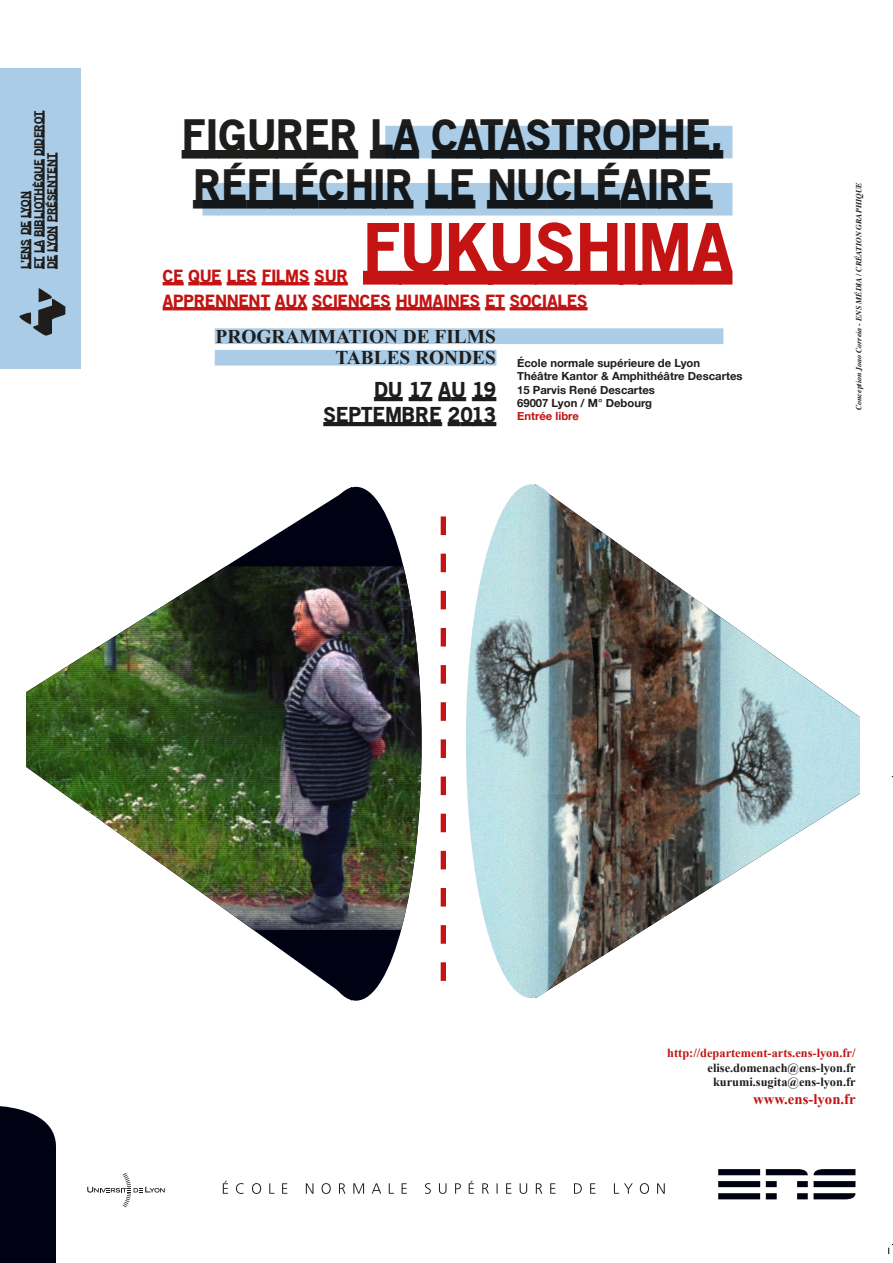
<style>
.page{position:relative;width:893px;height:1263px;background:#fff}
.page>*{position:absolute;margin:0;border:0;box-sizing:border-box;transform-origin:0 0}
.t1{font:41.85px/50.2px "Old Sans Black Underline";color:#1e1d1c}
.t2{font:20.55px/24.6px "Old Sans Black Underline";color:#1e1d1c;text-align:right}
.t3{font:700 19.35px "Times New Roman";color:#1e1d1c}
.t4{font:16.8px/25.8px "Old Sans Black Underline";color:#c31312}
.t5{font:700 14.85px "Times New Roman";color:#c31312}
.t6{font:700 12.3px/14.9px "Times New Roman";color:#1e1d1c;text-align:center}
.t7{font:700 12.3px "Times New Roman";color:#c31312}
.t8{font:700 11.25px/13.2px "Helvetica Neue";color:#1e1d1c}
.t9{font:700 11.25px "Helvetica Neue";color:#c31312}
.t10{font:11.1px/13.2px "Old Sans Black Underline";color:#1e1d1c}
.t11{font:italic 700 7.95px "Times";color:#1e1d1c}
</style>
<div class="page">
<svg style="left:888px;top:1244px;width:5px;height:10px"></svg>
<img style="left:597px;top:528px;width:263px;height:432px">
<img style="left:466px;top:484px;width:131px;height:514px">
<svg style="left:226px;top:487px;width:156px;height:514px"></svg>
<img style="left:26px;top:566px;width:264px;height:364px">
<div style="left:290px;top:487px;width:132px;height:514px;background:#000213;border-radius:50%"></div>
<img style="left:290px;top:566px;width:132px;height:364px">
<svg style="left:441px;top:516px;width:5px;height:465px"></svg>
<div style="left:0;top:68px;width:81px;height:301px;background:#aacce6"></div>
<svg style="left:20px;top:288px;width:45px;height:48px"></svg>
<svg style="left:363px;top:222px;width:369px;height:63px"></svg>
<div style="left:385px;top:126px;width:347px;height:32px;background:#aacce6"></div>
<div style="left:203px;top:183px;width:529px;height:32px;background:#aacce6"></div>
<div style="left:215px;top:328px;width:508px;height:16px;background:#aacce6;border:1px solid #aacce6"></div>
<div style="left:215px;top:350px;width:281px;height:15px;background:#aacce6"></div>
<div style="left:0;top:1106px;width:56px;height:157px;background:#000213"></div>
<svg style="left:718px;top:1169px;width:42px;height:30px"></svg>
<svg style="left:766px;top:1169px;width:42px;height:30px"></svg>
<svg style="left:814px;top:1169px;width:41px;height:30px"></svg>
<svg style="left:223px;top:1181px;width:442px;height:13px"></svg>
<svg style="left:87px;top:1173px;width:78px;height:34px"></svg>
<p class="t10" style="left:18px;top:269px;width:160px;rotate:-90deg">L’ENS DE LYON<br>ET LA BIBLIOTHÈQUE DIDEROT<br>DE LYON PRÉSENTENT</p>
<h1 class="t1" style="left:182px;top:108px;width:543px">FIGURER LA CATASTROPHE,<br>RÉFLÉCHIR LE NUCLÉAIRE</h1>
<h3 class="t4" style="left:163px;top:262px;width:426px">CE QUE LES FILMS SUR<br>APPRENNENT AUX SCIENCES HUMAINES ET SOCIALES</h3>
<h3 class="t3" style="left:216px;top:326px;width:282px">PROGRAMMATION DE FILMS</h3>
<p class="t8" style="left:517px;top:356px;width:227px;text-indent:-182px"><sup>TABLES</sup> <sup>RONDES</sup> École normale supérieure de Lyon Théâtre Kantor &amp; Amphithéâtre Descartes 15 Parvis René Descartes<br>69007 Lyon / M° Debourg</p>
<p class="t9" style="left:517px;top:409px;width:63px">Entrée libre</p>
<h2 class="t2" style="left:323px;top:377px;width:174px">DU 17 AU 19<br>SEPTEMBRE 2013</h2>
<p class="t11" style="left:855px;top:410px;width:229px;rotate:-90deg">Conception Joao Correia - ENS MÉDIA / CRÉATION GRAPHIQUE</p>
<p class="t7" style="left:667px;top:1046px;width:190px">http://departement--arts.ens--lyon.fr/</p>
<p class="t6" style="left:707px;top:1060px;width:150px">elise.domenach@ens--lyon.fr kurumi.sugita@ens--lyon.fr</p>
<h3 class="t5" style="left:753px;top:1091px;width:104px">www.ens--lyon.fr</h3>
</div>
